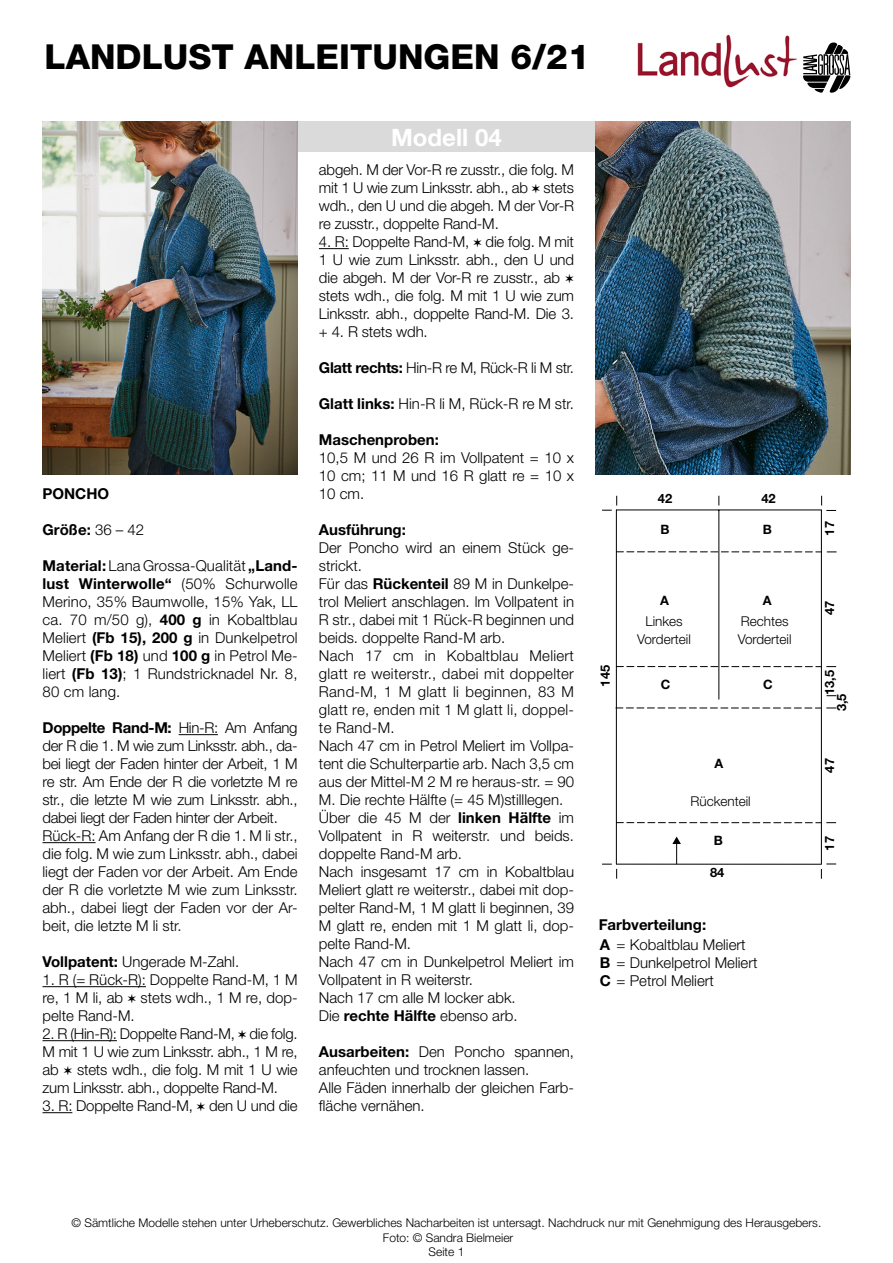
<style>
.page{position:relative;width:893px;height:1263px;background:#fff}
.page>*{position:absolute;margin:0;border:0;box-sizing:border-box;transform-origin:0 0}
.t1{font:800 34.5px "Helvetica Neue LT";color:#000}
.t2{font:700 24px "Helvetica Neue LT";color:#fff}
.t3{font:300 15px/18px "Helvetica Neue LT";color:#000;text-align:justify}
.t4{font:700 15px "Helvetica Neue LT";color:#000}
.t5{font:300 15px "Helvetica Neue LT";letter-spacing:-.02em;color:#000}
.t6{font:300 13.5px/18px "Helvetica Neue LT";color:#000}
.t7{font:700 12.9px "Helvetica Neue LT";color:#000}
.t8{font:300 12px/14.4px "Helvetica Neue LT";color:#000;text-align:center}
.s1{font-weight:300}
.s2{font-weight:700}
</style>
<div class="page">
<hr style="left:179px;top:734px;width:39px;height:1px;background:#000">
<hr style="left:43px;top:842px;width:53px;height:1px;background:#000">
<hr style="left:43px;top:986px;width:103px;height:1px;background:#000">
<hr style="left:43px;top:1040px;width:74px;height:1px;background:#000">
<svg style="left:43px;top:1112px;width:29px;height:1px"></svg>
<hr style="left:319px;top:248px;width:30px;height:1px;background:#000">
<div style="left:43px;top:121px;width:807px;height:31px;background:#dadada"></div>
<img style="left:637px;top:34px;width:160px;height:54px">
<svg style="left:803px;top:43px;width:47px;height:50px"></svg>
<img style="left:595px;top:121px;width:255px;height:353px">
<img style="left:43px;top:121px;width:255px;height:353px">
<svg style="left:821px;top:864px;width:15px;height:15px"></svg>
<svg style="left:602px;top:864px;width:15px;height:15px"></svg>
<svg style="left:672px;top:836px;width:9px;height:28px"></svg>
<hr style="left:616px;top:864px;width:205px;height:1px;background:#000">
<svg style="left:617px;top:822px;width:219px;height:1px"></svg>
<svg style="left:617px;top:551px;width:204px;height:1px"></svg>
<hr style="left:616px;top:509px;width:205px;height:1px;background:#000">
<hr style="left:616px;top:510px;width:1px;height:354px;background:#000">
<hr style="left:718px;top:510px;width:1px;height:189px;background:#000">
<hr style="left:821px;top:510px;width:1px;height:354px;background:#000">
<svg style="left:602px;top:496px;width:15px;height:15px"></svg>
<svg style="left:821px;top:496px;width:15px;height:15px"></svg>
<svg style="left:617px;top:666px;width:219px;height:1px"></svg>
<svg style="left:616px;top:708px;width:220px;height:1px"></svg>
<h1 class="t1" style="left:45px;top:36px;width:547px">LANDLUST ANLEITUNGEN 6/21</h1>
<p class="t4" style="left:43px;top:484px;width:68px">PONCHO</p>
<p class="t4" style="left:43px;top:520px;width:103px">Größe: <span class="s1">36 – 42</span></p>
<p class="t3" style="left:43px;top:556px;width:257px"><span class="s2">Material:</span> Lana Grossa-Qualität <span class="s2">„Land&shy;lust Winterwolle“</span> (50% Schurwolle Merino, 35% Baumwolle, 15% Yak, LL ca. 70 m/50 g), <span class="s2">400 g</span> in Kobaltblau Meliert <span class="s2">(Fb 15), 200 g</span> in Dunkelpetrol Meliert <span class="s2">(Fb 18)</span> und <span class="s2">100 g</span> in Petrol Me&shy;liert <span class="s2">(Fb 13)</span>; 1 Rundstricknadel Nr. 8, 80 cm lang.</p>
<p class="t3" style="left:43px;top:718px;width:257px;text-align:left"><span class="s2">Doppelte Rand-M:</span> Hin-R: Am Anfang der R die 1. M wie zum Linksstr. abh., da&shy;bei liegt der Faden hinter der Arbeit, 1 M re str. Am Ende der R die vorletzte M re str., die letzte M wie zum Linksstr. abh., dabei liegt der Faden hinter der Arbeit.<br>Rück-R: Am Anfang der R die 1. M li str., die folg. M wie zum Linksstr. abh., dabei liegt der Faden vor der Arbeit. Am Ende der R die vorletzte M wie zum Linksstr. abh., dabei liegt der Faden vor der Ar&shy;beit, die letzte M li str.</p>
<p class="t3" style="left:43px;top:952px;width:198px"><span class="s2">Vollpatent:</span> Ungerade M-Zahl.</p>
<p class="t3" style="left:43px;top:970px;width:257px">1. R (= Rück-R): Doppelte Rand-M, 1 M re, 1 M li, ab ✶ stets wdh., 1 M re, dop&shy;pelte Rand-M.</p>
<p class="t3" style="left:43px;top:1024px;width:257px">2. R (Hin-R): Doppelte Rand-M, ✶ die folg.<br>M mit 1 U wie zum Linksstr. abh., 1 M re, ab ✶ stets wdh., die folg. M mit 1 U wie zum Linksstr. abh., doppelte Rand-M.</p>
<p class="t3" style="left:43px;top:1096px;width:257px">3. R: Doppelte Rand-M, ✶ den U und die</p>
<h2 class="t2" style="left:391px;top:123px;width:112px">Modell 04</h2>
<p class="t3" style="left:319px;top:160px;width:257px">abgeh. M der Vor-R re zusstr., die folg. M mit 1 U wie zum Linksstr. abh., ab ✶ stets wdh., den U und die abgeh. M der Vor-R re zusstr., doppelte Rand-M.</p>
<p class="t3" style="left:319px;top:232px;width:257px">4. R: Doppelte Rand-M, ✶ die folg. M mit 1 U wie zum Linksstr. abh., den U und die abgeh. M der Vor-R re zusstr., ab ✶ stets wdh., die folg. M mit 1 U wie zum Linksstr. abh., doppelte Rand-M. Die 3. + 4. R stets wdh.</p>
<p class="t5" style="left:319px;top:359px;width:257px"><span class="s2">Glatt rechts:</span> Hin-R re M, Rück-R li M str.</p>
<p class="t3" style="left:319px;top:394px;width:257px"><span class="s2">Glatt links:</span> Hin-R li M, Rück-R re M str.</p>
<p class="t4" style="left:319px;top:430px;width:122px">Maschenproben:</p>
<p class="t3" style="left:319px;top:448px;width:257px">10,5 M und 26 R im Vollpatent = 10 x 10 cm; 11 M und 16 R glatt re = 10 x 10 cm.</p>
<p class="t4" style="left:319px;top:520px;width:88px">Ausführung:</p>
<p class="t3" style="left:319px;top:538px;width:257px;text-align:left">Der Poncho wird an einem Stück ge&shy;strickt.<br>Für das <span class="s2">Rückenteil</span> 89 M in Dunkelpe&shy;trol Meliert anschlagen. lm Vollpatent in<br>R str., dabei mit 1 Rück-R beginnen und beids. doppelte Rand-M arb.<br>Nach 17 cm in Kobaltblau Meliert glatt re weiterstr., dabei mit doppelter<br>Rand-M, 1 M glatt li beginnen, 83 M glatt re, enden mit 1 M glatt li, doppel&shy;te Rand-M.<br>Nach 47 cm in Petrol Meliert im Vollpa&shy;tent die Schulterpartie arb. Nach 3,5 cm aus der Mittel-M 2 M re heraus-str. = 90<br>M. Die rechte Hälfte (= 45 M)stilllegen.<br>Über die 45 M der <span class="s2">linken Hälfte</span> im<br>Vollpatent in R weiterstr. und beids. doppelte Rand-M arb.<br>Nach insgesamt 17 cm in Kobaltblau<br>Meliert glatt re weiterstr., dabei mit dop&shy;pelter Rand-M, 1 M glatt li beginnen, 39<br>M glatt re, enden mit 1 M glatt li, dop&shy;pelte Rand-M.<br>Nach 47 cm in Dunkelpetrol Meliert im<br>Vollpatent in R weiterstr.<br>Nach 17 cm alle M locker abk.<br>Die <span class="s2">rechte Hälfte</span> ebenso arb.</p>
<p class="t3" style="left:319px;top:1042px;width:257px;text-align:left"><span class="s2">Ausarbeiten:</span> Den Poncho spannen, anfeuchten und trocknen lassen.<br>Alle Fäden innerhalb der gleichen Farb&shy;fläche vernähen.</p>
<p class="t7" style="left:658px;top:491px;width:16px">42</p>
<p class="t7" style="left:761px;top:491px;width:16px">42</p>
<p class="t7" style="left:597px;top:686px;width:23px;rotate:-90deg">145</p>
<p class="t7" style="left:660px;top:521px;width:11px">B</p>
<p class="t7" style="left:660px;top:593px;width:10px">A</p>
<p class="t6" style="left:637px;top:611px;width:55px;text-align:center">Linkes<br>Vorderteil</p>
<p class="t7" style="left:661px;top:677px;width:11px">C</p>
<p class="t7" style="left:763px;top:521px;width:11px">B</p>
<p class="t7" style="left:763px;top:593px;width:10px">A</p>
<p class="t6" style="left:738px;top:611px;width:55px">Rechtes<br>Vorderteil</p>
<p class="t7" style="left:763px;top:677px;width:11px">C</p>
<p class="t7" style="left:714px;top:755px;width:10px">A</p>
<p class="t6" style="left:690px;top:791px;width:62px">Rückenteil</p>
<p class="t7" style="left:714px;top:833px;width:11px">B</p>
<p class="t7" style="left:710px;top:864px;width:16px">84</p>
<p class="t3" style="left:599px;top:915px;width:160px;line-height:18.5px;text-align:left"><span class="s2">Farbverteilung:<br>A</span> = Kobaltblau Meliert<br><span class="s2">B</span> = Dunkelpetrol Meliert<br><span class="s2">C</span> = Petrol Meliert</p>
<p class="t7" style="left:822px;top:536px;width:16px;rotate:-90deg">17</p>
<p class="t7" style="left:822px;top:615px;width:16px;rotate:-90deg">47</p>
<p class="t7" style="left:822px;top:695px;width:27px;rotate:-90deg">13,5</p>
<p class="t7" style="left:834px;top:711px;width:18px;rotate:-90deg">3,5</p>
<p class="t7" style="left:822px;top:772px;width:16px;rotate:-90deg">47</p>
<p class="t7" style="left:822px;top:850px;width:16px;rotate:-90deg">17</p>
<p class="t8" style="left:72px;top:1215px;width:751px">© Sämtliche Modelle stehen unter Urheberschutz. Gewerbliches Nacharbeiten ist untersagt. Nachdruck nur mit Genehmigung des Herausgebers.<br>Foto: © Sandra Bielmeier</p>
<p class="t8" style="left:429px;top:1245px;width:37px">Seite 1</p>
</div>
